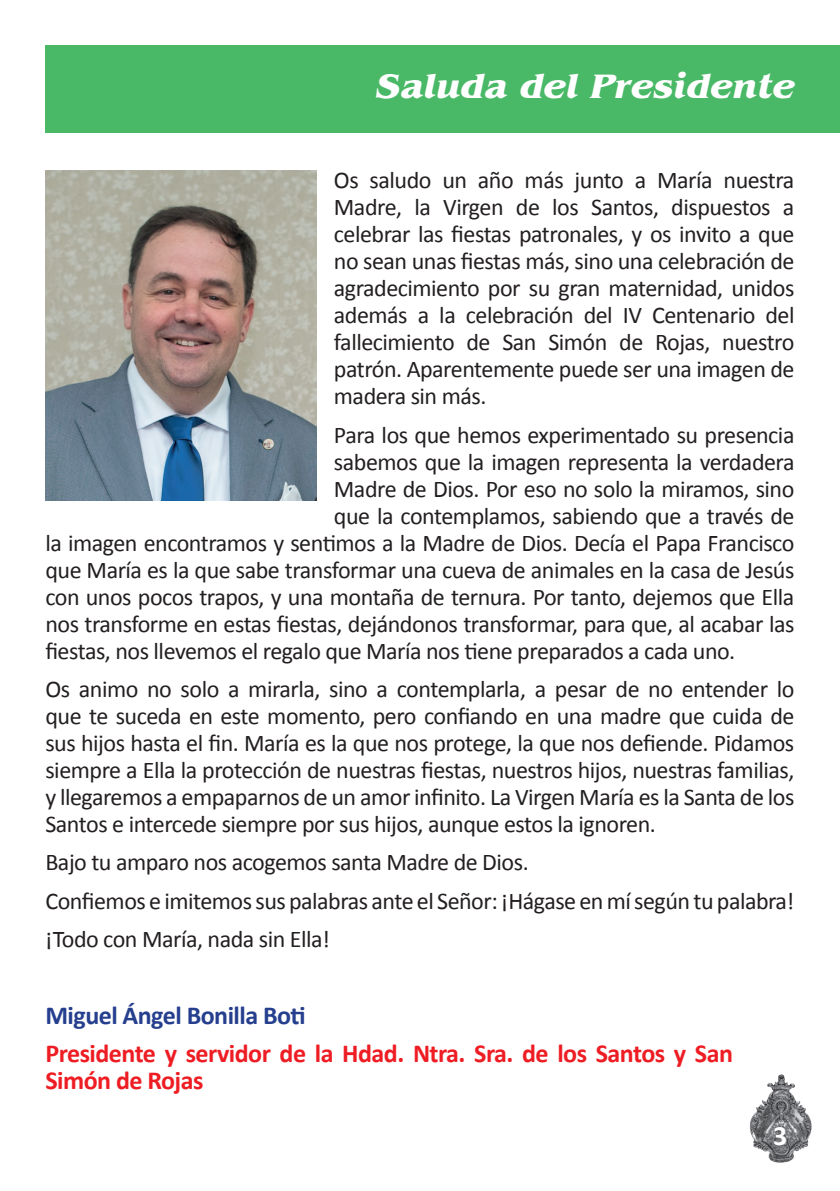
<style>
.page{position:relative;width:840px;height:1191px;background:#fff}
.page>*{position:absolute;margin:0;border:0;box-sizing:border-box;transform-origin:0 0}
.t1{font:italic 700 35px "Benguiat Std";color:#fff}
.t2{font:700 28px "Calibri";color:#fff}
.t3{font:700 26px/27px "Calibri";letter-spacing:-.02em;color:#ee1d23}
.t4{font:700 26px "Calibri";letter-spacing:-.02em;color:#253f8e}
.t5{font:24px/27px "Calibri";letter-spacing:-.02em;color:#231f20;text-align:justify}
</style>
<div class="page">
<div style="left:45px;top:45px;width:794px;height:88px;background:#4ab967"></div>
<img style="left:767px;top:1074px;width:14px;height:11px">
<img style="left:45px;top:170px;width:272px;height:330px">
<h1 class="t1" style="left:375px;top:65px;width:420px">Saluda del Presidente</h1>
<p class="t5" style="left:334px;top:167px;width:462px">Os saludo un año más junto a María nuestra Madre, la Virgen de los Santos, dispuestos a celebrar las fiestas patronales, y os invito a que no sean unas fiestas más, sino una celebración de agradecimiento por su gran maternidad, unidos además a la celebración del IV Centenario del fallecimiento de San Simón de Rojas, nuestro patrón. Aparentemente puede ser una imagen de madera sin más.</p>
<p class="t5" style="left:334px;top:421px;width:462px">Para los que hemos experimentado su presencia</p>
<p class="t5" style="left:334px;top:448px;width:462px">sabemos que la imagen representa la verdadera</p>
<p class="t5" style="left:334px;top:475px;width:462px">Madre de Dios. Por eso no solo la miramos, sino</p>
<p class="t5" style="left:334px;top:502px;width:462px">que la contemplamos, sabiendo que a través de</p>
<p class="t5" style="left:45px;top:529px;width:750px">la imagen encontramos y sentimos a la Madre de Dios. Decía el Papa Francisco</p>
<p class="t5" style="left:45px;top:556px;width:750px">que María es la que sabe transformar una cueva de animales en la casa de Jesús</p>
<p class="t5" style="left:45px;top:583px;width:750px">con unos pocos trapos, y una montaña de ternura. Por tanto, dejemos que Ella</p>
<p class="t5" style="left:45px;top:610px;width:750px">nos transforme en estas fiestas, dejándonos transformar, para que, al acabar las</p>
<p class="t5" style="left:45px;top:637px;width:691px">fiestas, nos llevemos el regalo que María nos tiene preparados a cada uno.</p>
<p class="t5" style="left:45px;top:675px;width:750px">Os animo no solo a mirarla, sino a contemplarla, a pesar de no entender lo que te suceda en este momento, pero confiando en una madre que cuida de sus hijos hasta el fin. María es la que nos protege, la que nos defiende. Pidamos siempre a Ella la protección de nuestras fiestas, nuestros hijos, nuestras familias, y llegaremos a empaparnos de un amor infinito. La Virgen María es la Santa de los Santos e intercede siempre por sus hijos, aunque estos la ignoren.</p>
<p class="t5" style="left:45px;top:843px;width:750px;line-height:38.4px;text-align:left">Bajo tu amparo nos acogemos santa Madre de Dios.<br>Confiemos e imitemos sus palabras ante el Señor: ¡Hágase en mí según tu palabra! ¡Todo con María, nada sin Ella!</p>
<p class="t4" style="left:45px;top:998px;width:262px">Miguel Ángel Bonilla Boti</p>
<p class="t3" style="left:45px;top:1040px;width:688px">Presidente y servidor de la Hdad. Ntra. Sra. de los Santos y San<br>Simón de Rojas</p>
<p class="t2" style="left:772px;top:1117px;width:16px">3</p>
</div>
